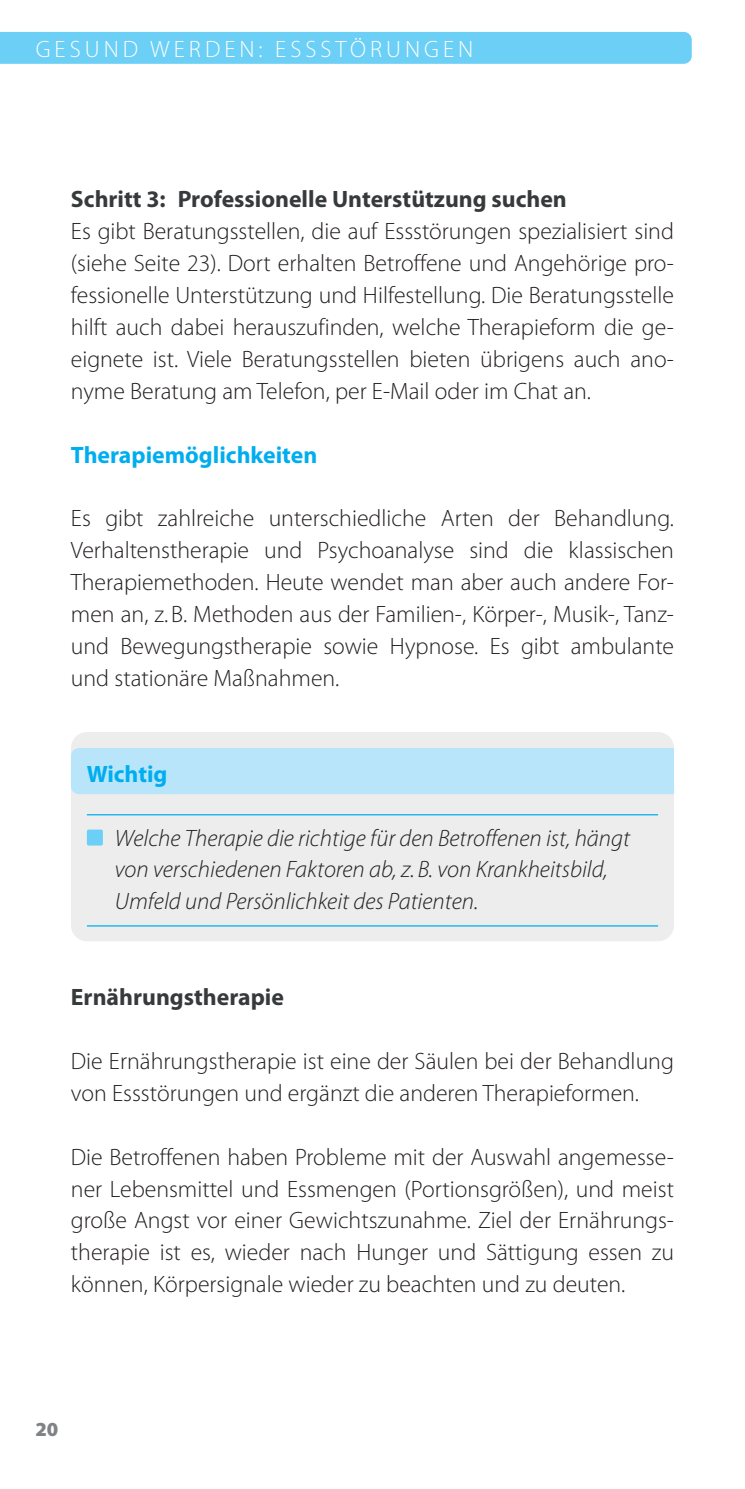
<style>
.page{position:relative;width:745px;height:1489px;background:#fff}
.page>*{position:absolute;margin:0;border:0;box-sizing:border-box;transform-origin:0 0}
.t1{font:300 23.75px/32px "Myriad Pro";color:#231f20;text-align:justify}
.t2{font:italic 300 23.75px/32px "Myriad Pro";color:#231f20}
.t3{font:700 23.75px "Myriad Pro";color:#363a3b}
.t4{font:700 23.75px "Myriad Pro";color:#00aeef}
.t5{font:300 23.75px "Myriad Pro";letter-spacing:.17em;color:#fff}
.t6{font:900 20px "Myriad Pro";color:#808285}
</style>
<div class="page">
<div style="left:0;top:32px;width:691px;height:32px;background:#6bcff6"></div>
<div style="left:71px;top:732px;width:602px;height:209px;background:#ecedec;border-radius:16px"></div>
<div style="left:71px;top:748px;width:602px;height:46px;background:#b9e5fa"></div>
<hr style="left:87px;top:814px;width:570px;height:1px;background:#00aeef">
<hr style="left:87px;top:925px;width:570px;height:1px;background:#00aeef">
<div style="left:87px;top:829px;width:16px;height:16px;background:#6bcff6;border-radius:2px"></div>
<p class="t5" style="left:36px;top:36px;width:439px">GESUND WERDEN: ESSSTÖRUNGEN</p>
<p class="t3" style="left:71px;top:186px;width:497px">Schritt 3: Professionelle Unterstützung suchen</p>
<p class="t1" style="left:71px;top:216px;width:604px">Es gibt Beratungsstellen, die auf Essstörungen spezialisiert sind (siehe Seite 23). Dort erhalten Betroffene und Angehörige pro&shy;fessionelle Unterstützung und Hilfestellung. Die Beratungsstelle hilft auch dabei herauszufinden, welche Therapieform die ge&shy;eignete ist. Viele Beratungsstellen bieten übrigens auch ano&shy;nyme Beratung am Telefon, per E-Mail oder im Chat an.</p>
<p class="t4" style="left:71px;top:441px;width:248px">Therapiemöglichkeiten</p>
<p class="t1" style="left:71px;top:503px;width:604px">Es gibt zahlreiche unterschiedliche Arten der Behandlung.<br>Verhaltenstherapie und Psychoanalyse sind die klassischen Therapiemethoden. Heute wendet man aber auch andere For&shy;men an, z.B. Methoden aus der Familien-, Körper-, Musik-, Tanz&shy;und Bewegungstherapie sowie Hypnose. Es gibt ambulante und stationäre Maßnahmen.</p>
<p class="t4" style="left:87px;top:760px;width:82px">Wichtig</p>
<p class="t2" style="left:115px;top:822px;width:516px">Welche Therapie die richtige für den Betroffenen ist, hängt von verschiedenen Faktoren ab, z. B. von Krankheitsbild,<br>Umfeld und Persönlichkeit des Patienten.</p>
<p class="t3" style="left:71px;top:983px;width:214px">Ernährungstherapie</p>
<p class="t1" style="left:71px;top:1045px;width:604px">Die Ernährungstherapie ist eine der Säulen bei der Behandlung von Essstörungen und ergänzt die anderen Therapieformen.</p>
<p class="t1" style="left:71px;top:1140px;width:604px">Die Betroffenen haben Probleme mit der Auswahl angemesse&shy;ner Lebensmittel und Essmengen (Portionsgrößen), und meist große Angst vor einer Gewichtszunahme. Ziel der Ernährungs&shy;therapie ist es, wieder nach Hunger und Sättigung essen zu können, Körpersignale wieder zu beachten und zu deuten.</p>
<p class="t6" style="left:35px;top:1417px;width:24px">20</p>
</div>
